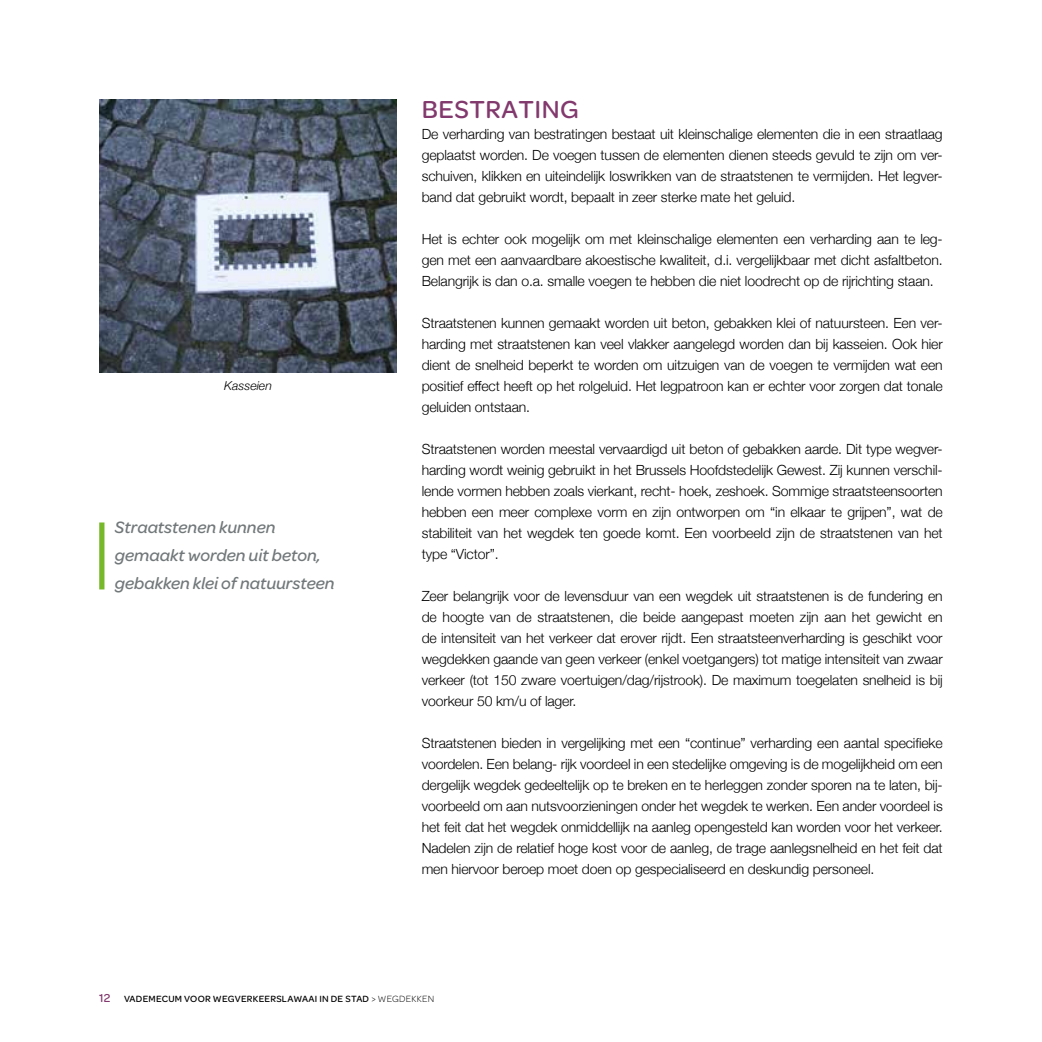
<style>
.page{position:relative;width:1042px;height:1042px;background:#fff}
.page>*{position:absolute;margin:0;border:0;box-sizing:border-box;transform-origin:0 0}
.t1{font:500 26.25px "Omnes";letter-spacing:.02em;color:#82396d}
.t2{font:italic 500 17.5px/28px "Omnes";color:#72787a}
.t3{font:300 14px/21px "Helvetica Neue";letter-spacing:-.01em;color:#000;text-align:justify}
.t4{font:italic 300 12.25px "Helvetica Neue";color:#000}
.t5{font:500 9.62px "Omnes";letter-spacing:.025em;color:#000}
.s1{font-size:12.25px;color:#82396d}
.s2{font-weight:300}
</style>
<div class="page">
<img style="left:99px;top:99px;width:298px;height:273px">
<div style="left:99px;top:522px;width:5px;height:67px;background:#76b82a"></div>
<p class="t4" style="left:224px;top:376px;width:49px">Kasseien</p>
<p class="t2" style="left:115px;top:512px;width:221px">Straatstenen kunnen gemaakt worden uit beton, gebakken klei of natuursteen</p>
<h1 class="t1" style="left:422px;top:91px;width:159px">BESTRATING</h1>
<p class="t3" style="left:422px;top:122px;width:522px">De verharding van bestratingen bestaat uit kleinschalige elementen die in een straatlaag geplaatst worden. De voegen tussen de elementen dienen steeds gevuld te zijn om ver&shy;schuiven, klikken en uiteindelijk loswrikken van de straatstenen te vermijden. Het legver&shy;band dat gebruikt wordt, bepaalt in zeer sterke mate het geluid.</p>
<p class="t3" style="left:422px;top:227px;width:522px">Het is echter ook mogelijk om met kleinschalige elementen een verharding aan te leg&shy;gen met een aanvaardbare akoestische kwaliteit, d.i. vergelijkbaar met dicht asfaltbeton.<br>Belangrijk is dan o.a. smalle voegen te hebben die niet loodrecht op de rijrichting staan.</p>
<p class="t3" style="left:422px;top:311px;width:522px">Straatstenen kunnen gemaakt worden uit beton, gebakken klei of natuursteen. Een ver&shy;harding met straatstenen kan veel vlakker aangelegd worden dan bij kasseien. Ook hier dient de snelheid beperkt te worden om uitzuigen van de voegen te vermijden wat een positief effect heeft op het rolgeluid. Het legpatroon kan er echter voor zorgen dat tonale geluiden ontstaan.</p>
<p class="t3" style="left:422px;top:437px;width:522px">Straatstenen worden meestal vervaardigd uit beton of gebakken aarde. Dit type wegver&shy;harding wordt weinig gebruikt in het Brussels Hoofdstedelijk Gewest. Zij kunnen verschil&shy;lende vormen hebben zoals vierkant, recht- hoek, zeshoek. Sommige straatsteensoorten hebben een meer complexe vorm en zijn ontworpen om “in elkaar te grijpen”, wat de stabiliteit van het wegdek ten goede komt. Een voorbeeld zijn de straatstenen van het type “Victor”.</p>
<p class="t3" style="left:422px;top:584px;width:522px">Zeer belangrijk voor de levensduur van een wegdek uit straatstenen is de fundering en de hoogte van de straatstenen, die beide aangepast moeten zijn aan het gewicht en de intensiteit van het verkeer dat erover rijdt. Een straatsteenverharding is geschikt voor wegdekken gaande van geen verkeer (enkel voetgangers) tot matige intensiteit van zwaar verkeer (tot 150 zware voertuigen/dag/rijstrook). De maximum toegelaten snelheid is bij voorkeur 50 km/u of lager.</p>
<p class="t3" style="left:422px;top:731px;width:522px">Straatstenen bieden in vergelijking met een “continue” verharding een aantal specifieke voordelen. Een belang- rijk voordeel in een stedelijke omgeving is de mogelijkheid om een dergelijk wegdek gedeeltelijk op te breken en te herleggen zonder sporen na te laten, bij&shy;voorbeeld om aan nutsvoorzieningen onder het wegdek te werken. Een ander voordeel is het feit dat het wegdek onmiddellijk na aanleg opengesteld kan worden voor het verkeer.<br>Nadelen zijn de relatief hoge kost voor de aanleg, de trage aanlegsnelheid en het feit dat men hiervoor beroep moet doen op gespecialiseerd en deskundig personeel.</p>
<p class="t5" style="left:99px;top:992px;width:337px"><span class="s1">12</span> VADEMECUM VOOR WEGVERKEERSLAWAAI IN DE STAD <span class="s2">&gt; WEGDEKKEN</span></p>
</div>
